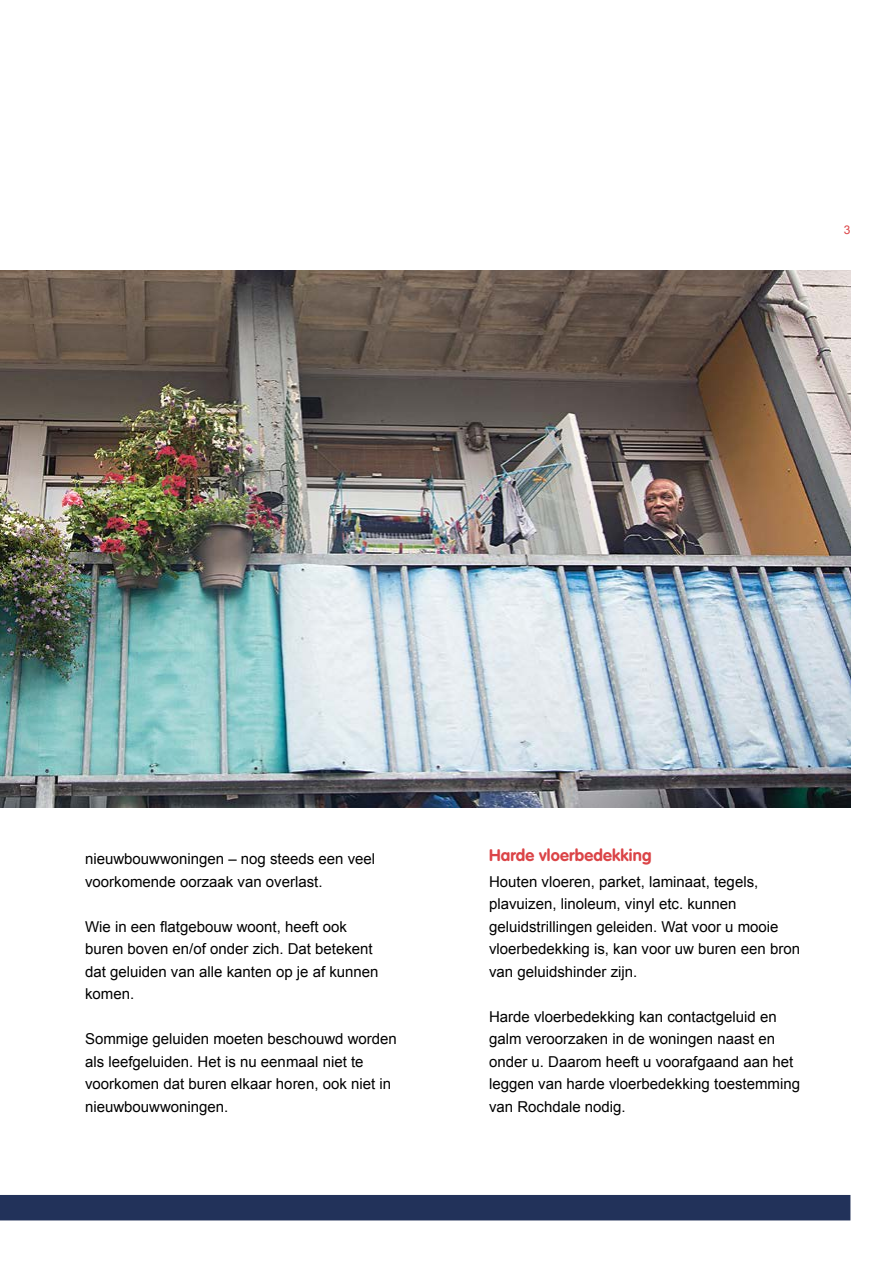
<style>
.page{position:relative;width:893px;height:1263px;background:#fff}
.page>*{position:absolute;margin:0;border:0;box-sizing:border-box;transform-origin:0 0}
.t1{font:700 16.5px "VAG Rounded";letter-spacing:.01em;color:#db4447}
.t2{font:15px/22.5px "Arial";color:#000}
.t3{font:12px "Arial";color:#db4447}
</style>
<div class="page">
<div style="left:0;top:1195px;width:850px;height:25px;background:#22325a"></div>
<img style="left:0;top:270px;width:850px;height:538px">
<p class="t3" style="left:844px;top:222px;width:8px">3</p>
<p class="t2" style="left:85px;top:848px;width:292px">nieuwbouwwoningen – nog steeds een veel voorkomende oorzaak van overlast.</p>
<p class="t2" style="left:85px;top:915px;width:295px">Wie in een flatgebouw woont, heeft ook buren boven en/of onder zich. Dat betekent dat geluiden van alle kanten op je af kunnen komen.</p>
<p class="t2" style="left:85px;top:1028px;width:313px">Sommige geluiden moeten beschouwd worden als leefgeluiden. Het is nu eenmaal niet te voorkomen dat buren elkaar horen, ook niet in nieuwbouwwoningen.</p>
<p class="t1" style="left:489px;top:846px;width:164px">Harde vloerbedekking</p>
<p class="t2" style="left:489px;top:870px;width:312px">Houten vloeren, parket, laminaat, tegels, plavuizen, linoleum, vinyl etc. kunnen geluidstrillingen geleiden. Wat voor u mooie vloerbedekking is, kan voor uw buren een bron van geluidshinder zijn.</p>
<p class="t2" style="left:489px;top:1005px;width:312px">Harde vloerbedekking kan contactgeluid en galm veroorzaken in de woningen naast en onder u. Daarom heeft u voorafgaand aan het leggen van harde vloerbedekking toestemming van Rochdale nodig.</p>
</div>
